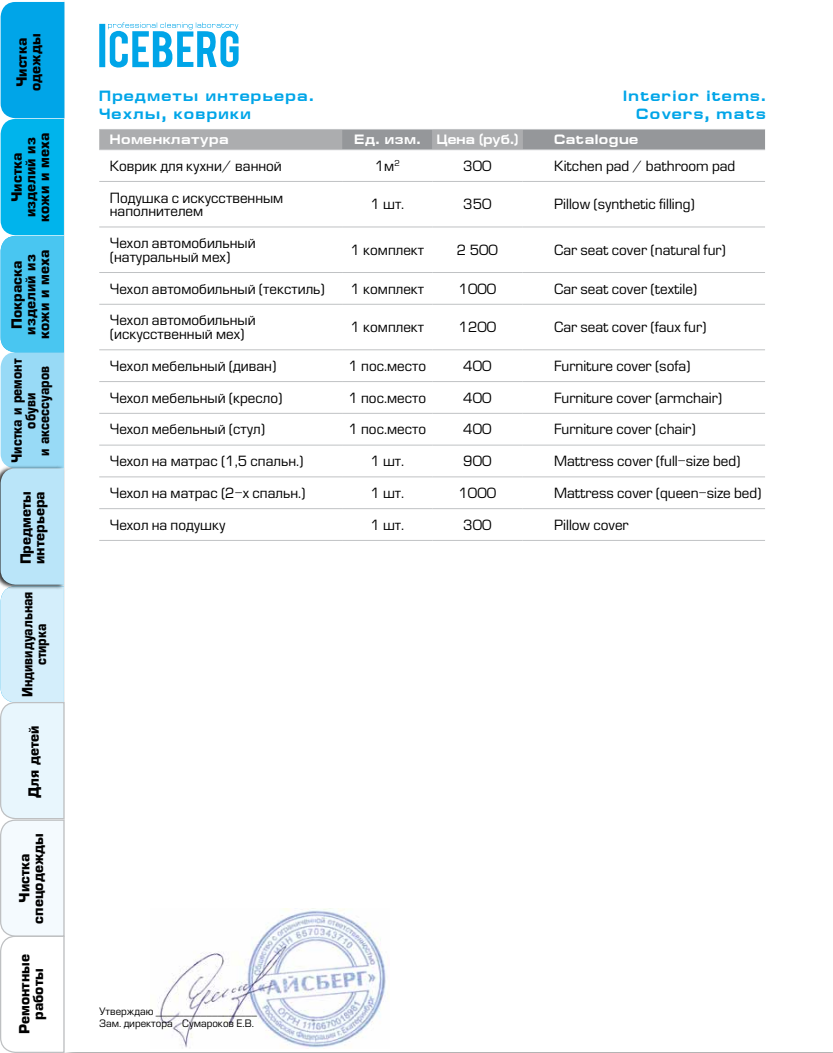
<style>
.page{position:relative;width:833px;height:1053px;background:#fff}
.page>*{position:absolute;margin:0;border:0;box-sizing:border-box;transform-origin:0 0}
.t1{font:700 15.12px/18.1px "Europe Ext";letter-spacing:.1em;color:#00a5e8;scale:.9 1}
.t2{font:13.75px/13.8px "Europe";color:#000}
.t3{font:700 13.75px/13.8px "Europe";color:#000;text-align:center}
.t4{font:700 13.75px/13.8px "Europe";color:#000;text-align:center;scale:.88 1}
.t5{font:700 13.75px "Europe Ext";letter-spacing:.04em;color:#fff;scale:.9 1}
.t6{font:700 13.75px "Europe Ext";letter-spacing:.01em;color:#fff;scale:.9 1}
.t7{font:10px/12.5px "Europe";color:#000}
</style>
<div class="page">
<svg style="left:99px;top:22px;width:140px;height:46px"></svg>
<img style="left:157px;top:908px;width:229px;height:140px">
<svg style="left:0;top:2px;width:65px;height:1050px"></svg>
<svg style="left:99px;top:130px;width:666px;height:19px;background:#a0a2a4"></svg>
<hr style="left:99px;top:149px;width:243px;height:1px;background:#c0c2c4">
<hr style="left:342px;top:149px;width:91px;height:1px;background:#c0c2c4">
<hr style="left:433px;top:149px;width:89px;height:1px;background:#c0c2c4">
<hr style="left:522px;top:149px;width:243px;height:1px;background:#c0c2c4">
<hr style="left:99px;top:181px;width:243px;height:1px;background:#c0c2c4">
<hr style="left:342px;top:181px;width:91px;height:1px;background:#c0c2c4">
<hr style="left:433px;top:181px;width:89px;height:1px;background:#c0c2c4">
<hr style="left:522px;top:181px;width:243px;height:1px;background:#c0c2c4">
<hr style="left:99px;top:226px;width:243px;height:1px;background:#c0c2c4">
<hr style="left:342px;top:226px;width:91px;height:1px;background:#c0c2c4">
<hr style="left:433px;top:226px;width:89px;height:1px;background:#c0c2c4">
<hr style="left:522px;top:226px;width:243px;height:1px;background:#c0c2c4">
<hr style="left:99px;top:272px;width:243px;height:1px;background:#c0c2c4">
<hr style="left:342px;top:272px;width:91px;height:1px;background:#c0c2c4">
<hr style="left:433px;top:272px;width:89px;height:1px;background:#c0c2c4">
<hr style="left:522px;top:272px;width:243px;height:1px;background:#c0c2c4">
<hr style="left:99px;top:304px;width:243px;height:1px;background:#c0c2c4">
<hr style="left:342px;top:304px;width:91px;height:1px;background:#c0c2c4">
<hr style="left:433px;top:304px;width:89px;height:1px;background:#c0c2c4">
<hr style="left:522px;top:304px;width:243px;height:1px;background:#c0c2c4">
<hr style="left:99px;top:349px;width:243px;height:1px;background:#c0c2c4">
<hr style="left:342px;top:349px;width:91px;height:1px;background:#c0c2c4">
<hr style="left:433px;top:349px;width:89px;height:1px;background:#c0c2c4">
<hr style="left:522px;top:349px;width:243px;height:1px;background:#c0c2c4">
<hr style="left:99px;top:381px;width:243px;height:1px;background:#c0c2c4">
<hr style="left:342px;top:381px;width:91px;height:1px;background:#c0c2c4">
<hr style="left:433px;top:381px;width:89px;height:1px;background:#c0c2c4">
<hr style="left:522px;top:381px;width:243px;height:1px;background:#c0c2c4">
<hr style="left:99px;top:413px;width:243px;height:1px;background:#c0c2c4">
<hr style="left:342px;top:413px;width:91px;height:1px;background:#c0c2c4">
<hr style="left:433px;top:413px;width:89px;height:1px;background:#c0c2c4">
<hr style="left:522px;top:413px;width:243px;height:1px;background:#c0c2c4">
<hr style="left:99px;top:444px;width:243px;height:1px;background:#c0c2c4">
<hr style="left:342px;top:444px;width:91px;height:1px;background:#c0c2c4">
<hr style="left:433px;top:444px;width:89px;height:1px;background:#c0c2c4">
<hr style="left:522px;top:444px;width:243px;height:1px;background:#c0c2c4">
<hr style="left:99px;top:476px;width:243px;height:1px;background:#c0c2c4">
<hr style="left:342px;top:476px;width:91px;height:1px;background:#c0c2c4">
<hr style="left:433px;top:476px;width:89px;height:1px;background:#c0c2c4">
<hr style="left:522px;top:476px;width:243px;height:1px;background:#c0c2c4">
<hr style="left:99px;top:508px;width:243px;height:1px;background:#c0c2c4">
<hr style="left:342px;top:508px;width:91px;height:1px;background:#c0c2c4">
<hr style="left:433px;top:508px;width:89px;height:1px;background:#c0c2c4">
<hr style="left:522px;top:508px;width:243px;height:1px;background:#c0c2c4">
<hr style="left:99px;top:540px;width:243px;height:1px;background:#c0c2c4">
<hr style="left:342px;top:540px;width:91px;height:1px;background:#c0c2c4">
<hr style="left:433px;top:540px;width:89px;height:1px;background:#c0c2c4">
<hr style="left:522px;top:540px;width:243px;height:1px;background:#c0c2c4">
<hr style="left:99px;top:129px;width:243px;height:1px;background:#c0c2c4">
<hr style="left:342px;top:129px;width:91px;height:1px;background:#c0c2c4">
<hr style="left:433px;top:129px;width:89px;height:1px;background:#c0c2c4">
<hr style="left:522px;top:129px;width:243px;height:1px;background:#c0c2c4">
<p class="t3" style="left:15px;top:91px;width:59px;text-align:left;rotate:-90deg">Чистка одежды</p>
<p class="t3" style="left:10px;top:222px;width:91px;rotate:-90deg">Чистка изделий из кожи и меха</p>
<p class="t3" style="left:10px;top:339px;width:91px;rotate:-90deg">Покраска изделий из кожи и меха</p>
<p class="t4" style="left:10px;top:463px;width:120px;rotate:-90deg">Чистка и ремонт обуви<br>и аксессуаров</p>
<p class="t3" style="left:19px;top:564px;width:75px;text-align:left;rotate:-90deg">Предметы интерьера</p>
<p class="t4" style="left:20px;top:697px;width:122px;rotate:-90deg">Индивидуальная стирка</p>
<p class="t3" style="left:27px;top:798px;width:74px;rotate:-90deg">Для детей</p>
<p class="t3" style="left:18px;top:923px;width:92px;rotate:-90deg">Чистка спецодежды</p>
<p class="t3" style="left:18px;top:1034px;width:82px;rotate:-90deg">Ремонтные работы</p>
<p class="t1" style="left:99px;top:87px;width:240px">Предметы интерьера.<br>Чехлы, коврики</p>
<p class="t1" style="left:623px;top:87px;width:160px;text-align:right">Interior items.<br>Covers, mats</p>
<p class="t5" style="left:110px;top:132px;width:133px">Номенклатура</p>
<p class="t6" style="left:354px;top:132px;width:183px">Ед. изм. Цена (руб.)</p>
<p class="t5" style="left:554px;top:132px;width:95px">Catalogue</p>
<p class="t2" style="left:110px;top:159px;width:173px">Коврик для кухни/ ванной</p>
<p class="t2" style="left:375px;top:159px;width:27px">1м<sup>2</sup></p>
<p class="t2" style="left:463px;top:159px;width:30px">300</p>
<p class="t2" style="left:554px;top:159px;width:183px">Kitchen pad / bathroom pad</p>
<p class="t2" style="left:110px;top:191px;width:175px">Подушка с искусственным наполнителем</p>
<p class="t2" style="left:370px;top:198px;width:35px">1 шт.</p>
<p class="t2" style="left:463px;top:198px;width:30px">350</p>
<p class="t2" style="left:554px;top:198px;width:142px">Pillow (synthetic filling)</p>
<p class="t2" style="left:110px;top:236px;width:147px">Чехол автомобильный (натуральный мех)</p>
<p class="t2" style="left:350px;top:243px;width:75px">1 комплект</p>
<p class="t2" style="left:457px;top:243px;width:43px">2 500</p>
<p class="t2" style="left:554px;top:243px;width:173px">Car seat cover (natural fur)</p>
<p class="t2" style="left:110px;top:282px;width:216px">Чехол автомобильный (текстиль)</p>
<p class="t2" style="left:350px;top:282px;width:75px">1 комплект</p>
<p class="t2" style="left:458px;top:282px;width:39px">1000</p>
<p class="t2" style="left:554px;top:282px;width:145px">Car seat cover (textile)</p>
<p class="t2" style="left:110px;top:313px;width:147px">Чехол автомобильный (искусственный мех)</p>
<p class="t2" style="left:350px;top:320px;width:75px">1 комплект</p>
<p class="t2" style="left:458px;top:320px;width:39px">1200</p>
<p class="t2" style="left:554px;top:320px;width:154px">Car seat cover (faux fur)</p>
<p class="t2" style="left:110px;top:359px;width:168px">Чехол мебельный (диван)</p>
<p class="t2" style="left:348px;top:359px;width:79px">1 пос.место</p>
<p class="t2" style="left:463px;top:359px;width:30px">400</p>
<p class="t2" style="left:554px;top:359px;width:138px">Furniture cover (sofa)</p>
<p class="t2" style="left:110px;top:391px;width:174px">Чехол мебельный (кресло)</p>
<p class="t2" style="left:348px;top:391px;width:79px">1 пос.место</p>
<p class="t2" style="left:463px;top:391px;width:30px">400</p>
<p class="t2" style="left:554px;top:391px;width:169px">Furniture cover (armchair)</p>
<p class="t2" style="left:110px;top:422px;width:157px">Чехол мебельный (стул)</p>
<p class="t2" style="left:348px;top:422px;width:79px">1 пос.место</p>
<p class="t2" style="left:463px;top:422px;width:30px">400</p>
<p class="t2" style="left:554px;top:422px;width:143px">Furniture cover (chair)</p>
<p class="t2" style="left:110px;top:454px;width:195px">Чехол на матрас (1,5 спальн.)</p>
<p class="t2" style="left:370px;top:454px;width:35px">1 шт.</p>
<p class="t2" style="left:463px;top:454px;width:30px">900</p>
<p class="t2" style="left:554px;top:454px;width:188px">Mattress cover (full-size bed)</p>
<p class="t2" style="left:110px;top:486px;width:197px">Чехол на матрас (2-х спальн.)</p>
<p class="t2" style="left:370px;top:486px;width:35px">1 шт.</p>
<p class="t2" style="left:458px;top:486px;width:39px">1000</p>
<p class="t2" style="left:554px;top:486px;width:209px">Mattress cover (queen-size bed)</p>
<p class="t2" style="left:110px;top:518px;width:117px">Чехол на подушку</p>
<p class="t2" style="left:370px;top:518px;width:35px">1 шт.</p>
<p class="t2" style="left:463px;top:518px;width:30px">300</p>
<p class="t2" style="left:554px;top:518px;width:76px">Pillow cover</p>
<p class="t7" style="left:99px;top:1004px;width:159px">Утверждаю __________________<br>Зам. директора Сумароков Е.В.</p>
</div>
